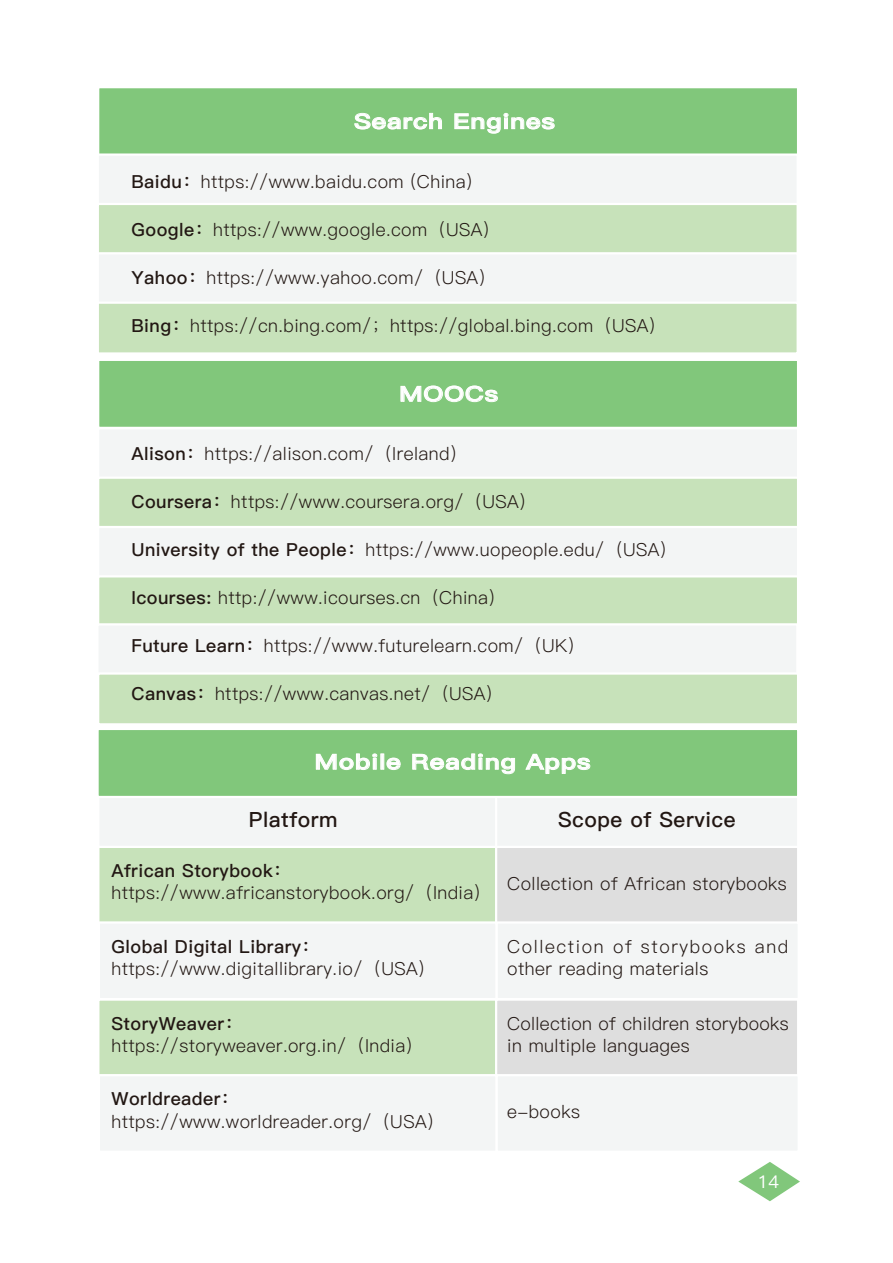
<style>
.page{position:relative;width:893px;height:1263px;background:#fff}
.page>*{position:absolute;margin:0;border:0;box-sizing:border-box;transform-origin:0 0}
.t1{font:21px "Ping Fang SC Heavy";letter-spacing:.025em;color:#fff;scale:1.24 1}
.t2{font:21px "Ping Fang SC Bold";letter-spacing:.025em;color:#221713}
.t3{font:18px/22.5px "Ping Fang SC Regular";letter-spacing:.025em;color:#221713}
.t4{font:18px "Ping Fang SC Bold";letter-spacing:.025em;color:#221713}
.t5{font:18px/22.5px "Ping Fang SC Regular";letter-spacing:.09em;color:#221713}
.t6{font:17.55px "Ping Fang SC Medium";color:#fff}
.s1{font-family:"Ping Fang SC Bold"}
</style>
<div class="page">
<svg style="left:738px;top:1162px;width:62px;height:39px"></svg>
<div style="left:97px;top:86px;width:702px;height:70px;background:#81c77b;border:2px solid #fff"></div>
<div style="left:97px;top:153px;width:702px;height:54px;background:#f3f5f5;border:2px solid #fff"></div>
<div style="left:97px;top:203px;width:702px;height:53px;background:#c7e2ba;border:2px solid #fff"></div>
<div style="left:97px;top:252px;width:702px;height:53px;background:#f3f5f5;border:2px solid #fff"></div>
<div style="left:97px;top:301px;width:702px;height:54px;background:#c7e2ba;border:2px solid #fff"></div>
<svg style="left:354px;top:113px;width:88px;height:16px"></svg>
<svg style="left:454px;top:113px;width:101px;height:20px"></svg>
<div style="left:97px;top:359px;width:702px;height:70px;background:#81c77b;border:2px solid #fff"></div>
<div style="left:97px;top:427px;width:702px;height:53px;background:#f3f5f5;border:2px solid #fff"></div>
<div style="left:97px;top:476px;width:702px;height:54px;background:#c7e2ba;border:2px solid #fff"></div>
<div style="left:97px;top:526px;width:702px;height:53px;background:#f3f5f5;border:2px solid #fff"></div>
<div style="left:97px;top:575px;width:702px;height:53px;background:#c7e2ba;border:2px solid #fff"></div>
<div style="left:96px;top:623px;width:702px;height:53px;background:#f3f5f5;border:2px solid #fff"></div>
<div style="left:97px;top:672px;width:702px;height:53px;background:#c7e2ba;border:2px solid #fff"></div>
<svg style="left:401px;top:386px;width:97px;height:16px"></svg>
<div style="left:97px;top:795px;width:400px;height:53px;background:#f3f5f5;border:2px solid #fff"></div>
<div style="left:97px;top:846px;width:400px;height:78px;background:#c7e2ba;border:2px solid #fff"></div>
<div style="left:98px;top:921px;width:400px;height:79px;background:#f3f5f5;border:2px solid #fff"></div>
<div style="left:495px;top:795px;width:304px;height:53px;background:#f3f5f5;border:2px solid #fff"></div>
<div style="left:495px;top:846px;width:304px;height:78px;background:#dedede;border:2px solid #fff"></div>
<div style="left:496px;top:921px;width:304px;height:79px;background:#f3f5f5;border:2px solid #fff"></div>
<div style="left:97px;top:998px;width:400px;height:79px;background:#c7e2ba;border:2px solid #fff"></div>
<div style="left:98px;top:1074px;width:400px;height:79px;background:#f3f5f5;border:2px solid #fff"></div>
<div style="left:495px;top:998px;width:304px;height:79px;background:#dedede;border:2px solid #fff"></div>
<div style="left:496px;top:1074px;width:304px;height:79px;background:#f3f5f5;border:2px solid #fff"></div>
<div style="left:96px;top:728px;width:703px;height:70px;background:#81c77b;border:2px solid #fff"></div>
<svg style="left:316px;top:754px;width:61px;height:16px"></svg>
<div style="left:381px;top:754px;width:3px;height:15px;border:1px solid #fff"></div>
<svg style="left:387px;top:758px;width:14px;height:12px"></svg>
<svg style="left:412px;top:754px;width:103px;height:20px"></svg>
<svg style="left:526px;top:754px;width:64px;height:20px"></svg>
<p class="t1" style="left:354px;top:109px;width:164px">Search Engines</p>
<p class="t3" style="left:131px;top:170px;width:342px"><span class="s1">Baidu：</span>https://www.baidu.com (China)</p>
<p class="t3" style="left:131px;top:218px;width:371px"><span class="s1">Google：</span>https://www.google.com（USA）</p>
<p class="t3" style="left:131px;top:266px;width:367px"><span class="s1">Yahoo：</span>https://www.yahoo.com/（USA）</p>
<p class="t3" style="left:131px;top:314px;width:537px"><span class="s1">Bing：</span>https://cn.bing.com/；https://global.bing.com（USA）</p>
<p class="t1" style="left:399px;top:381px;width:81px">MOOCs</p>
<p class="t3" style="left:131px;top:443px;width:338px"><span class="s1">Alison：</span>https://alison.com/（Ireland）</p>
<p class="t3" style="left:131px;top:491px;width:407px"><span class="s1">Coursera：</span>https://www.coursera.org/（USA）</p>
<p class="t3" style="left:131px;top:539px;width:548px"><span class="s1">University of the People：</span>https://www.uopeople.edu/（USA）</p>
<p class="t3" style="left:131px;top:587px;width:377px"><span class="s1">Icourses:</span> http://www.icourses.cn（China）</p>
<p class="t3" style="left:131px;top:635px;width:456px"><span class="s1">Future Learn：</span>https://www.futurelearn.com/（UK）</p>
<p class="t3" style="left:131px;top:683px;width:374px"><span class="s1">Canvas：</span>https://www.canvas.net/（USA）</p>
<p class="t1" style="left:315px;top:749px;width:224px">Mobile Reading Apps</p>
<p class="t2" style="left:249px;top:807px;width:90px">Platform</p>
<p class="t2" style="left:558px;top:807px;width:179px">Scope of Service</p>
<p class="t4" style="left:112px;top:860px;width:181px">African Storybook：</p>
<p class="t3" style="left:112px;top:882px;width:382px">https://www.africanstorybook.org/（India）</p>
<p class="t3" style="left:507px;top:872px;width:281px">Collection of African storybooks</p>
<p class="t4" style="left:112px;top:935px;width:210px">Global Digital Library：</p>
<p class="t3" style="left:112px;top:957px;width:326px">https://www.digitallibrary.io/（USA）</p>
<p class="t4" style="left:112px;top:1012px;width:133px">StoryWeaver：</p>
<p class="t3" style="left:112px;top:1034px;width:314px">https://storyweaver.org.in/（India）</p>
<p class="t4" style="left:112px;top:1088px;width:129px">Worldreader：</p>
<p class="t3" style="left:112px;top:1110px;width:335px">https://www.worldreader.org/（USA）</p>
<p class="t5" style="left:507px;top:935px;width:282px">Collection of storybooks and other reading materials</p>
<p class="t3" style="left:507px;top:1012px;width:283px">Collection of children storybooks in multiple languages</p>
<p class="t3" style="left:507px;top:1100px;width:74px">e-books</p>
<p class="t6" style="left:758px;top:1171px;width:23px">14</p>
</div>
